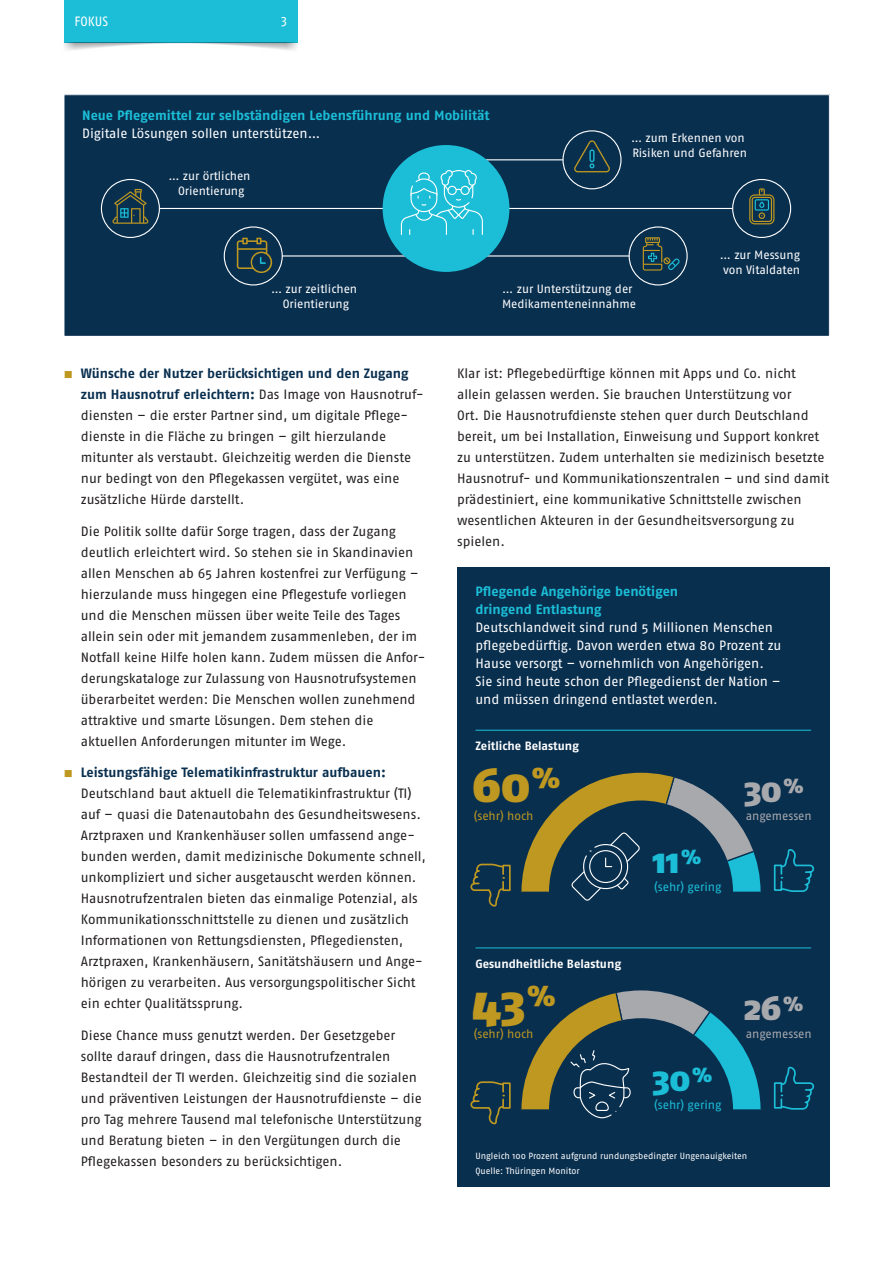
<style>
.page{position:relative;width:893px;height:1263px;background:#fff}
.page>*{position:absolute;margin:0;border:0;box-sizing:border-box;transform-origin:0 0}
.t1{font:900 48.75px "Fago OT";color:#be9820}
.t2{font:900 34.5px "Fago OT";color:#a8a9ad}
.t3{font:900 34.5px "Fago OT";color:#1cbed7}
.t4{font:13.5px/21px "Fago OT";letter-spacing:-.005em;color:#231f20}
.t5{font:13.5px/18px "Fago OT";letter-spacing:-.005em;color:#fff}
.t6{font:700 13.5px/18px "Fago OT";color:#1cbed7}
.t7{font:700 13.5px "Fago OT";letter-spacing:-.005em;color:#092f4f}
.t8{font:13.5px "Fago OT";letter-spacing:-.005em;color:#fff;scale:.95 1}
.t9{font:12px/15px "Fago OT";letter-spacing:-.005em;color:#fff}
.t10{font:700 12px "Fago OT";letter-spacing:-.005em;color:#fff}
.t11{font:12px "Fago OT";letter-spacing:-.005em;color:#1cbed7}
.t12{font:12px "Fago OT";letter-spacing:-.005em;color:#be9820}
.t13{font:12px "Fago OT";letter-spacing:-.005em;color:#a8a9ad}
.t14{font:9px/15px "Fago OT";letter-spacing:-.005em;color:#fff}
.s1{font-weight:700;color:#092f4f}
</style>
<div class="page">
<div style="left:64px;top:0;width:234px;height:42px;background:#1cbed7"></div>
<img style="left:64px;top:42px;width:234px;height:8px">
<div style="left:64px;top:95px;width:765px;height:241px;background:#092f4f"></div>
<div style="left:101px;top:179px;width:59px;height:59px;border:1px solid #fff;border-radius:50%"></div>
<div style="left:224px;top:226px;width:59px;height:59px;border:1px solid #fff;border-radius:50%"></div>
<div style="left:562px;top:130px;width:59px;height:59px;border:1px solid #fff;border-radius:50%"></div>
<svg style="left:112px;top:189px;width:36px;height:35px"></svg>
<svg style="left:237px;top:238px;width:35px;height:35px"></svg>
<svg style="left:574px;top:140px;width:36px;height:32px"></svg>
<div style="left:629px;top:226px;width:59px;height:59px;border:1px solid #fff;border-radius:50%"></div>
<div style="left:732px;top:179px;width:59px;height:59px;border:1px solid #fff;border-radius:50%"></div>
<svg style="left:643px;top:237px;width:36px;height:34px"></svg>
<svg style="left:749px;top:188px;width:25px;height:36px"></svg>
<hr style="left:507px;top:208px;width:226px;height:1px;background:#fff">
<hr style="left:159px;top:208px;width:229px;height:1px;background:#fff">
<hr style="left:480px;top:255px;width:149px;height:2px;background:#fff">
<hr style="left:482px;top:159px;width:81px;height:1px;background:#fff">
<hr style="left:282px;top:255px;width:128px;height:2px;background:#fff">
<div style="left:383px;top:145px;width:126px;height:127px;background:#1cbed7;border-radius:50%"></div>
<svg style="left:400px;top:158px;width:83px;height:77px"></svg>
<div style="left:457px;top:567px;width:372px;height:620px;background:#092f4f"></div>
<svg style="left:773px;top:849px;width:42px;height:43px"></svg>
<svg style="left:470px;top:863px;width:41px;height:44px"></svg>
<hr style="left:475px;top:730px;width:336px;height:1px;background:#1cbed7">
<svg style="left:773px;top:1066px;width:42px;height:44px"></svg>
<svg style="left:470px;top:1081px;width:41px;height:44px"></svg>
<hr style="left:475px;top:947px;width:336px;height:1px;background:#1cbed7">
<svg style="left:521px;top:773px;width:240px;height:128px"></svg>
<svg style="left:521px;top:990px;width:240px;height:129px"></svg>
<p class="t8" style="left:74px;top:14px;width:37px">FOKUS</p>
<p class="t8" style="left:281px;top:14px;width:8px">3</p>
<p class="t6" style="left:82px;top:106px;width:409px">Neue Pflegemittel zur selbständigen Lebensführung und Mobilität</p>
<p class="t5" style="left:82px;top:124px;width:240px">Digitale Lösungen sollen unterstützen…</p>
<p class="t9" style="left:168px;top:168px;width:84px;text-align:center">… zur örtlichen<br>Orientierung</p>
<p class="t9" style="left:631px;top:130px;width:117px">… zum Erkennen von<br>Risiken und Gefahren</p>
<p class="t9" style="left:271px;top:281px;width:88px;text-align:center">… zur zeitlichen<br>Orientierung</p>
<p class="t9" style="left:502px;top:281px;width:136px">… zur Unterstützung der<br>Medikamenteneinnahme</p>
<p class="t9" style="left:720px;top:247px;width:82px">… zur Messung von Vitaldaten</p>
<p class="t4" style="left:81px;top:363px;width:342px"><span class="s1">Wünsche der Nutzer berücksichtigen und den Zugang zum Hausnotruf erleichtern:</span> Das Image von Hausnotruf&shy;diensten – die erster Partner sind, um digitale Pflege&shy;dienste in die Fläche zu bringen – gilt hierzulande mitunter als verstaubt. Gleichzeitig werden die Dienste nur bedingt von den Pflegekassen vergütet, was eine zusätzliche Hürde darstellt.</p>
<p class="t4" style="left:81px;top:520px;width:346px">Die Politik sollte dafür Sorge tragen, dass der Zugang deutlich erleichtert wird. So stehen sie in Skandinavien allen Menschen ab 65 Jahren kostenfrei zur Verfügung – hierzulande muss hingegen eine Pflegestufe vorliegen und die Menschen müssen über weite Teile des Tages allein sein oder mit jemandem zusammenleben, der im Notfall keine Hilfe holen kann. Zudem müssen die Anfor&shy;derungskataloge zur Zulassung von Hausnotrufsystemen überarbeitet werden: Die Menschen wollen zunehmend attraktive und smarte Lösungen. Dem stehen die aktuellen Anforderungen mitunter im Wege.</p>
<p class="t7" style="left:81px;top:764px;width:307px">Leistungsfähige Telematikinfrastruktur aufbauen:</p>
<p class="t4" style="left:81px;top:783px;width:347px">Deutschland baut aktuell die Telematikinfrastruktur (TI) auf – quasi die Datenautobahn des Gesundheitswesens.<br>Arztpraxen und Krankenhäuser sollen umfassend ange&shy;bunden werden, damit medizinische Dokumente schnell, unkompliziert und sicher ausgetauscht werden können.<br>Hausnotrufzentralen bieten das einmalige Potenzial, als Kommunikationsschnittstelle zu dienen und zusätzlich Informationen von Rettungsdiensten, Pflegediensten, Arztpraxen, Krankenhäusern, Sanitätshäusern und Ange&shy;hörigen zu verarbeiten. Aus versorgungspolitischer Sicht ein echter Qualitätssprung.</p>
<p class="t4" style="left:81px;top:1024px;width:343px">Diese Chance muss genutzt werden. Der Gesetzgeber sollte darauf dringen, dass die Hausnotrufzentralen Bestandteil der TI werden. Gleichzeitig sind die sozialen und präventiven Leistungen der Hausnotrufdienste – die pro Tag mehrere Tausend mal telefonische Unterstützung und Beratung bieten – in den Vergütungen durch die Pflegekassen besonders zu berücksichtigen.</p>
<p class="t4" style="left:457px;top:363px;width:374px">Klar ist: Pflegebedürftige können mit Apps und Co. nicht allein gelassen werden. Sie brauchen Unterstützung vor<br>Ort. Die Hausnotrufdienste stehen quer durch Deutschland bereit, um bei Installation, Einweisung und Support konkret zu unterstützen. Zudem unterhalten sie medizinisch besetzte Hausnotruf- und Kommunikationszentralen – und sind damit prädestiniert, eine kommunikative Schnittstelle zwischen wesentlichen Akteuren in der Gesundheitsversorgung zu spielen.</p>
<p class="t6" style="left:475px;top:582px;width:204px">Pflegende Angehörige benötigen dringend Entlastung</p>
<p class="t5" style="left:475px;top:618px;width:308px">Deutschlandweit sind rund 5 Millionen Menschen pflegebedürftig. Davon werden etwa 80 Prozent zu Hause versorgt – vornehmlich von Angehörigen.<br>Sie sind heute schon der Pflegedienst der Nation – und müssen dringend entlastet werden.</p>
<p class="t10" style="left:475px;top:738px;width:105px">Zeitliche Belastung</p>
<h1 class="t1" style="left:472px;top:756px;width:90px">60<sup>%</sup></h1>
<p class="t12" style="left:474px;top:809px;width:61px">(sehr) hoch</p>
<p class="t10" style="left:475px;top:956px;width:147px">Gesundheitliche Belastung</p>
<h1 class="t1" style="left:472px;top:973px;width:85px">43<sup>%</sup></h1>
<p class="t12" style="left:474px;top:1026px;width:61px">(sehr) hoch</p>
<h2 class="t3" style="left:652px;top:840px;width:50px">11<sup>%</sup></h2>
<p class="t11" style="left:654px;top:880px;width:69px">(sehr) gering</p>
<h2 class="t2" style="left:744px;top:769px;width:61px">30<sup>%</sup></h2>
<p class="t13" style="left:746px;top:809px;width:68px">angemessen</p>
<h2 class="t3" style="left:652px;top:1058px;width:61px">30<sup>%</sup></h2>
<p class="t11" style="left:654px;top:1098px;width:69px">(sehr) gering</p>
<h2 class="t2" style="left:744px;top:987px;width:61px">26<sup>%</sup></h2>
<p class="t13" style="left:746px;top:1026px;width:68px">angemessen</p>
<p class="t14" style="left:475px;top:1148px;width:273px">Ungleich 100 Prozent aufgrund rundungsbedingter Ungenauigkeiten<br>Quelle: Thüringen Monitor</p>
</div>
